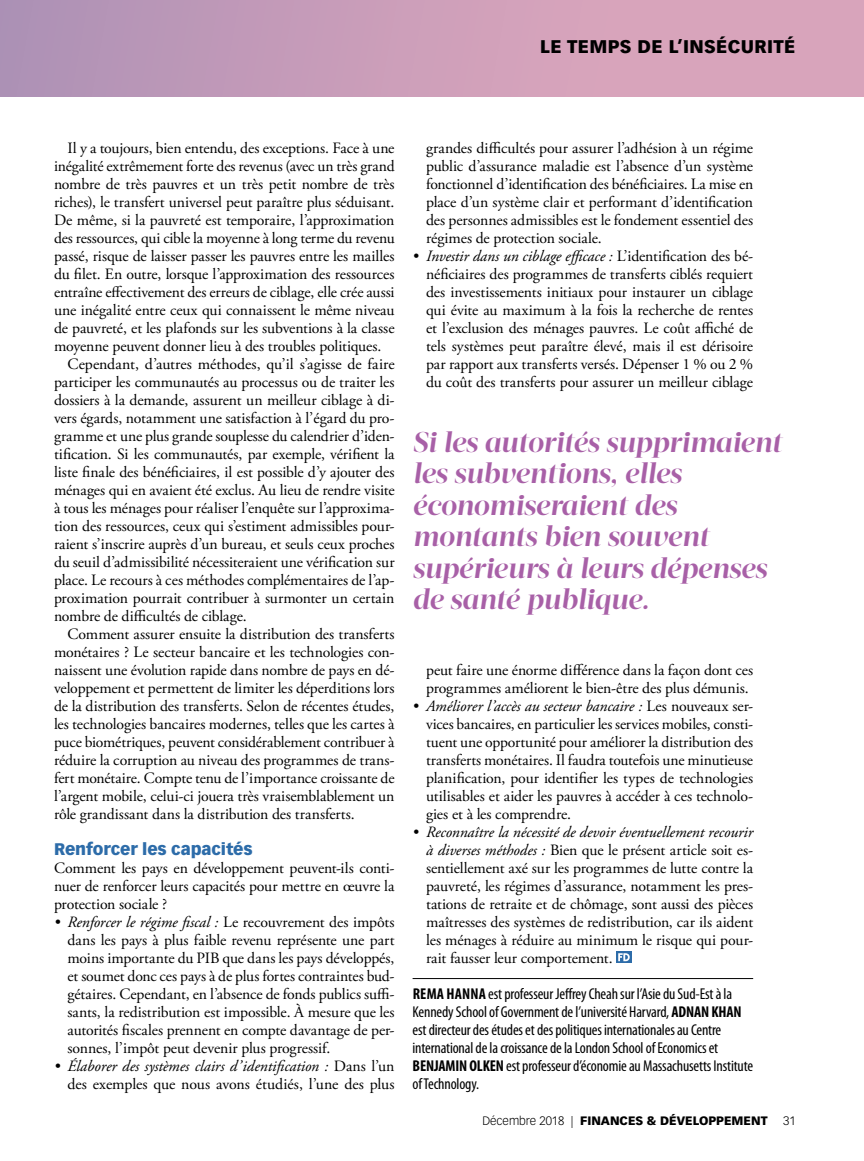
<style>
.page{position:relative;width:864px;height:1161px;background:#fff}
.page>*{position:absolute;margin:0;border:0;box-sizing:border-box;transform-origin:0 0}
.t1{font:italic 700 28.5px/31.5px "Acta Display";letter-spacing:-.01em;color:#a860a7}
.t2{font:900 18px "Vectora LT Std";letter-spacing:.02em;color:#000}
.t3{font:900 16.5px "Vectora LT Std";letter-spacing:-.01em;color:#2d6ca9}
.t4{font:15.75px/18px "Adobe Garamond Pro";letter-spacing:-.01em;color:#000;text-align:justify}
.t5{font:condensed 15.75px/18px "Myriad Pro";letter-spacing:-.01em;color:#000}
.t6{font:900 12px "Vectora LT Std";color:#000}
.t7{font:300 12px "Vectora LT Std";color:#000}
.s1{font-style:italic}
.s2{font-weight:700}
.s3{font-weight:300}
</style>
<div class="page">
<div style="left:0;top:0;width:864px;height:96px;background:linear-gradient(to right,#b293b6,#e2a8bc)"></div>
<hr style="left:413px;top:978px;width:340px;height:1px;background:#000">
<svg style="left:616px;top:952px;width:15px;height:11px"></svg>
<svg style="left:618px;top:953px;width:12px;height:8px"></svg>
<p class="t2" style="left:540px;top:36px;width:257px">LE TEMPS DE L’INSÉCURITÉ</p>
<p class="t4" style="left:68px;top:140px;width:329px">Il y a toujours, bien entendu, des exceptions. Face à une</p>
<p class="t4" style="left:54px;top:158px;width:342px">inégalité extrêmement forte des revenus (avec un très grand</p>
<p class="t4" style="left:54px;top:176px;width:342px">nombre de très pauvres et un très petit nombre de très</p>
<p class="t4" style="left:54px;top:194px;width:342px">riches), le transfert universel peut paraître plus séduisant.</p>
<p class="t4" style="left:54px;top:212px;width:342px">De même, si la pauvreté est temporaire, l’approximation</p>
<p class="t4" style="left:54px;top:230px;width:342px">des ressources, qui cible la moyenne à long terme du revenu</p>
<p class="t4" style="left:54px;top:248px;width:342px">passé, risque de laisser passer les pauvres entre les mailles</p>
<p class="t4" style="left:54px;top:266px;width:342px">du filet. En outre, lorsque l’approximation des ressources</p>
<p class="t4" style="left:54px;top:284px;width:342px">entraîne effectivement des erreurs de ciblage, elle crée aussi</p>
<p class="t4" style="left:54px;top:302px;width:342px">une inégalité entre ceux qui connaissent le même niveau</p>
<p class="t4" style="left:54px;top:320px;width:342px">de pauvreté, et les plafonds sur les subventions à la classe</p>
<p class="t4" style="left:54px;top:338px;width:329px">moyenne peuvent donner lieu à des troubles politiques.</p>
<p class="t4" style="left:68px;top:356px;width:329px">Cependant, d’autres méthodes, qu’il s’agisse de faire</p>
<p class="t4" style="left:54px;top:374px;width:342px">participer les communautés au processus ou de traiter les</p>
<p class="t4" style="left:54px;top:392px;width:342px">dossiers à la demande, assurent un meilleur ciblage à di-</p>
<p class="t4" style="left:54px;top:410px;width:342px">vers égards, notamment une satisfaction à l’égard du pro-</p>
<p class="t4" style="left:54px;top:428px;width:342px">gramme et une plus grande souplesse du calendrier d’iden-</p>
<p class="t4" style="left:54px;top:446px;width:342px">tification. Si les communautés, par exemple, vérifient la</p>
<p class="t4" style="left:54px;top:464px;width:342px">liste finale des bénéficiaires, il est possible d’y ajouter des</p>
<p class="t4" style="left:54px;top:482px;width:342px">ménages qui en avaient été exclus. Au lieu de rendre visite</p>
<p class="t4" style="left:54px;top:500px;width:342px">à tous les ménages pour réaliser l’enquête sur l’approxima-</p>
<p class="t4" style="left:54px;top:518px;width:342px">tion des ressources, ceux qui s’estiment admissibles pour-</p>
<p class="t4" style="left:54px;top:536px;width:342px">raient s’inscrire auprès d’un bureau, et seuls ceux proches</p>
<p class="t4" style="left:54px;top:554px;width:342px">du seuil d’admissibilité nécessiteraient une vérification sur</p>
<p class="t4" style="left:54px;top:572px;width:342px">place. Le recours à ces méthodes complémentaires de l’ap-</p>
<p class="t4" style="left:54px;top:590px;width:342px">proximation pourrait contribuer à surmonter un certain</p>
<p class="t4" style="left:54px;top:608px;width:194px">nombre de difficultés de ciblage.</p>
<p class="t4" style="left:67px;top:626px;width:329px">Comment assurer ensuite la distribution des transferts</p>
<p class="t4" style="left:54px;top:644px;width:342px">monétaires ? Le secteur bancaire et les technologies con-</p>
<p class="t4" style="left:54px;top:662px;width:342px">naissent une évolution rapide dans nombre de pays en dé-</p>
<p class="t4" style="left:54px;top:680px;width:342px">veloppement et permettent de limiter les déperditions lors</p>
<p class="t4" style="left:54px;top:698px;width:342px">de la distribution des transferts. Selon de récentes études,</p>
<p class="t4" style="left:54px;top:716px;width:342px">les technologies bancaires modernes, telles que les cartes à</p>
<p class="t4" style="left:54px;top:734px;width:342px">puce biométriques, peuvent considérablement contribuer à</p>
<p class="t4" style="left:54px;top:752px;width:342px">réduire la corruption au niveau des programmes de trans-</p>
<p class="t4" style="left:54px;top:770px;width:342px">fert monétaire. Compte tenu de l’importance croissante de</p>
<p class="t4" style="left:54px;top:788px;width:342px">l’argent mobile, celui-ci jouera très vraisemblablement un</p>
<p class="t4" style="left:54px;top:806px;width:302px">rôle grandissant dans la distribution des transferts.</p>
<p class="t3" style="left:54px;top:839px;width:200px">Renforcer les capacités</p>
<p class="t4" style="left:54px;top:860px;width:342px">Comment les pays en développement peuvent-ils conti&shy;nuer de renforcer leurs capacités pour mettre en œuvre la protection sociale ?</p>
<p class="t4" style="left:67px;top:914px;width:329px;text-indent:-13px"><span class="s1">• Renforcer le régime fiscal :</span> Le recouvrement des impôts dans les pays à plus faible revenu représente une part moins importante du PIB que dans les pays développés, et soumet donc ces pays à de plus fortes contraintes bud&shy;gétaires. Cependant, en l’absence de fonds publics suffi&shy;sants, la redistribution est impossible. À mesure que les autorités fiscales prennent en compte davantage de per&shy;sonnes, l’impôt peut devenir plus progressif.</p>
<p class="t4" style="left:54px;top:1058px;width:342px;text-align:right"><span class="s1">• Élaborer des systèmes clairs d’identification :</span> Dans l’un des exemples que nous avons étudiés, l’une des plus</p>
<p class="t4" style="left:426px;top:140px;width:329px">grandes difficultés pour assurer l’adhésion à un régime public d’assurance maladie est l’absence d’un système fonctionnel d’identification des bénéficiaires. La mise en place d’un système clair et performant d’identification des personnes admissibles est le fondement essentiel des régimes de protection sociale.</p>
<p class="t4" style="left:426px;top:248px;width:329px;text-indent:-13px"><span class="s1">• Investir dans un ciblage efficace :</span> L’identification des bé&shy;néficiaires des programmes de transferts ciblés requiert des investissements initiaux pour instaurer un ciblage qui évite au maximum à la fois la recherche de rentes et l’exclusion des ménages pauvres. Le coût affiché de tels systèmes peut paraître élevé, mais il est dérisoire par rapport aux transferts versés. Dépenser 1 % ou 2 % du coût des transferts pour assurer un meilleur ciblage</p>
<h1 class="t1" style="left:413px;top:426px;width:371px">Si les autorités supprimaient les subventions, elles économiseraient des montants bien souvent supérieurs à leurs dépenses de santé publique.</h1>
<p class="t4" style="left:426px;top:662px;width:329px">peut faire une énorme différence dans la façon dont ces programmes améliorent le bien-être des plus démunis.</p>
<p class="t4" style="left:426px;top:698px;width:329px;text-indent:-13px"><span class="s1">• Améliorer l’accès au secteur bancaire :</span> Les nouveaux ser&shy;vices bancaires, en particulier les services mobiles, consti&shy;tuent une opportunité pour améliorer la distribution des transferts monétaires. Il faudra toutefois une minutieuse planification, pour identifier les types de technologies utilisables et aider les pauvres à accéder à ces technolo&shy;gies et à les comprendre.</p>
<p class="t4" style="left:426px;top:824px;width:329px;text-indent:-13px"><span class="s1">• Reconnaître la nécessité de devoir éventuellement recourir à diverses méthodes :</span> Bien que le présent article soit es&shy;sentiellement axé sur les programmes de lutte contre la pauvreté, les régimes d’assurance, notamment les pres&shy;tations de retraite et de chômage, sont aussi des pièces maîtresses des systèmes de redistribution, car ils aident les ménages à réduire au minimum le risque qui pour&shy;rait fausser leur comportement.</p>
<p class="t5" style="left:413px;top:985px;width:342px"><span class="s2">REMA HANNA</span> est professeur Jeffrey Cheah sur l’Asie du Sud-Est à la Kennedy School of Government de l’université Harvard, <span class="s2">ADNAN KHAN </span>est directeur des études et des politiques internationales au Centre international de la croissance de la London School of Economics et <span class="s2">BENJAMIN OLKEN</span> est professeur d’économie au Massachusetts Institute of Technology.</p>
<p class="t6" style="left:482px;top:1113px;width:287px"><span class="s3">Décembre 2018 |</span> FINANCES &amp; DÉVELOPPEMENT</p>
<p class="t7" style="left:783px;top:1114px;width:14px">31</p>
</div>
